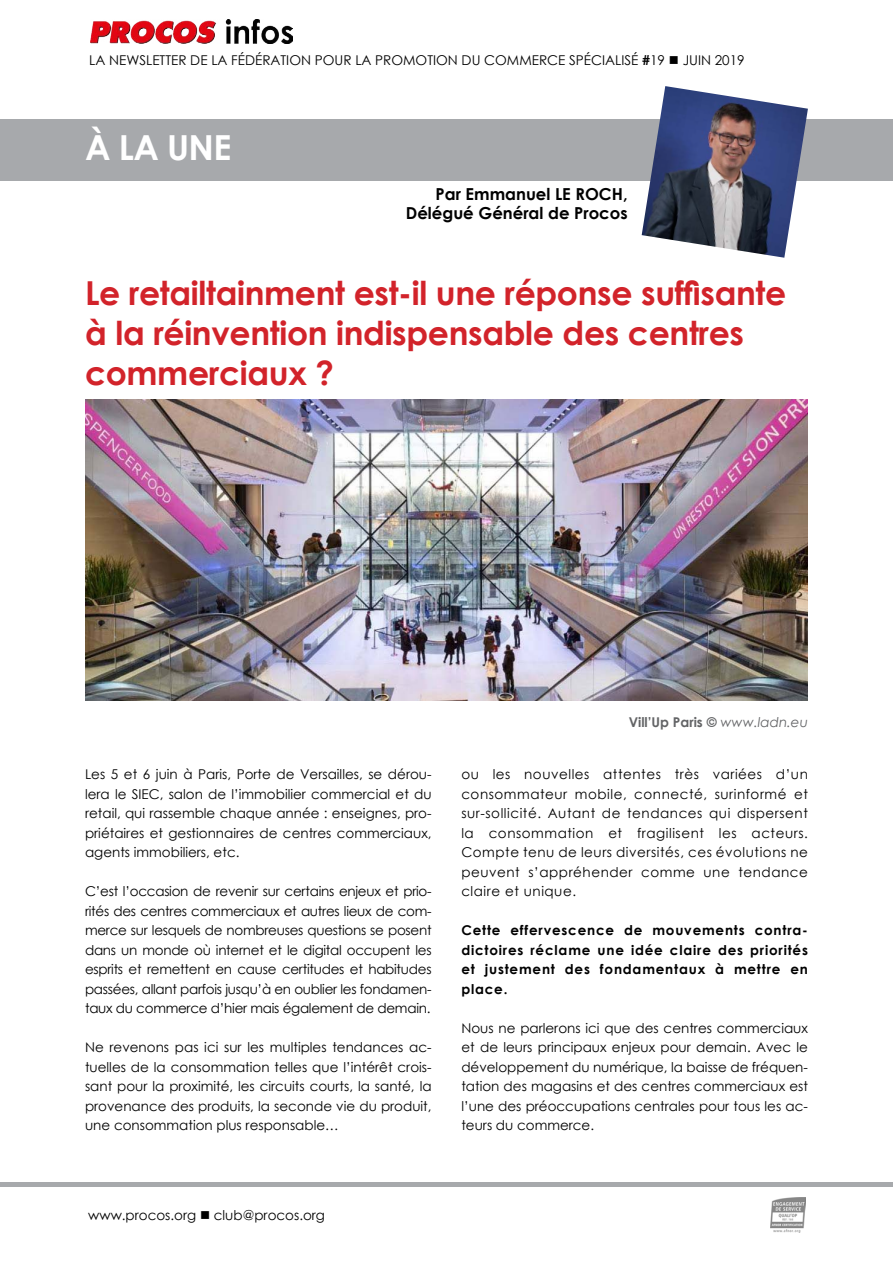
<style>
.page{position:relative;width:893px;height:1263px;background:#fff}
.page>*{position:absolute;margin:0;border:0;box-sizing:border-box;transform-origin:0 0}
.t1{font:700 34.5px "Century Gothic";color:#fff}
.t2{font:700 33px/39.6px "Century Gothic";letter-spacing:-.01em;color:#d2232a}
.t3{font:700 16.5px/19.5px "Century Gothic";color:#000;text-align:right}
.t4{font:13.5px/19.5px "Century Gothic";color:#000;text-align:justify}
.t5{font:700 13.5px/19.5px "Century Gothic";letter-spacing:.06em;color:#000;text-align:justify}
.t6{font:700 13.5px "Century Gothic";color:#636466}
.s1{font-weight:700}
.s2{font-weight:400;font-style:italic}
</style>
<div class="page">
<img style="left:91px;top:19px;width:202px;height:24px">
<div style="left:0;top:119px;width:893px;height:62px;background:#a7a9ac"></div>
<hr style="left:0;top:1182px;width:893px;height:4px;background:#a7a9ac">
<img style="left:771px;top:1197px;width:35px;height:35px">
<img style="left:642px;top:86px;width:166px;height:172px">
<img style="left:85px;top:400px;width:723px;height:301px">
<p class="t4" style="left:89px;top:50px;width:657px">LA NEWSLETTER DE LA FÉDÉRATION POUR LA PROMOTION DU COMMERCE SPÉCIALISÉ <span class="s1">#</span>19 ■ JUIN 2019</p>
<h1 class="t1" style="left:85px;top:121px;width:148px">À LA UNE</h1>
<p class="t3" style="left:406px;top:183px;width:223px">Par Emmanuel LE ROCH,<br>Délégué Général de Procos</p>
<h2 class="t2" style="left:85px;top:272px;width:703px">Le retailtainment est-il une réponse suffisante à la réinvention indispensable des centres commerciaux ?</h2>
<p class="t4" style="left:85px;top:764px;width:348px">Les 5 et 6 juin à Paris, Porte de Versailles, se dérou&shy;lera le SIEC, salon de l’immobilier commercial et du retail, qui rassemble chaque année : enseignes, pro&shy;priétaires et gestionnaires de centres commerciaux, agents immobiliers, etc.</p>
<p class="t4" style="left:85px;top:881px;width:348px">C’est l’occasion de revenir sur certains enjeux et prio&shy;rités des centres commerciaux et autres lieux de com&shy;merce sur lesquels de nombreuses questions se posent dans un monde où internet et le digital occupent les esprits et remettent en cause certitudes et habitudes passées, allant parfois jusqu’à en oublier les fondamen&shy;taux du commerce d’hier mais également de demain.</p>
<p class="t4" style="left:85px;top:1037px;width:348px">Ne revenons pas ici sur les multiples tendances ac&shy;tuelles de la consommation telles que l’intérêt crois&shy;sant pour la proximité, les circuits courts, la santé, la provenance des produits, la seconde vie du produit, une consommation plus responsable…</p>
<p class="t6" style="left:629px;top:711px;width:181px">Vill’Up Paris © <span class="s2">www.ladn.eu</span></p>
<p class="t4" style="left:461px;top:764px;width:348px">ou les nouvelles attentes très variées d’un consommateur mobile, connecté, surinformé et sur-sollicité. Autant de tendances qui dispersent la consommation et fragilisent les acteurs.<br>Compte tenu de leurs diversités, ces évolutions ne peuvent s’appréhender comme une tendance claire et unique.</p>
<p class="t5" style="left:461px;top:920px;width:348px">Cette effervescence de mouvements contra&shy;dictoires réclame une idée claire des priorités et justement des fondamentaux à mettre en place.</p>
<p class="t4" style="left:461px;top:1018px;width:348px">Nous ne parlerons ici que des centres commerciaux et de leurs principaux enjeux pour demain. Avec le développement du numérique, la baisse de fréquen&shy;tation des magasins et des centres commerciaux est l’une des préoccupations centrales pour tous les ac&shy;teurs du commerce.</p>
<p class="t4" style="left:88px;top:1205px;width:238px">www.procos.org ■ club@procos.org</p>
</div>
